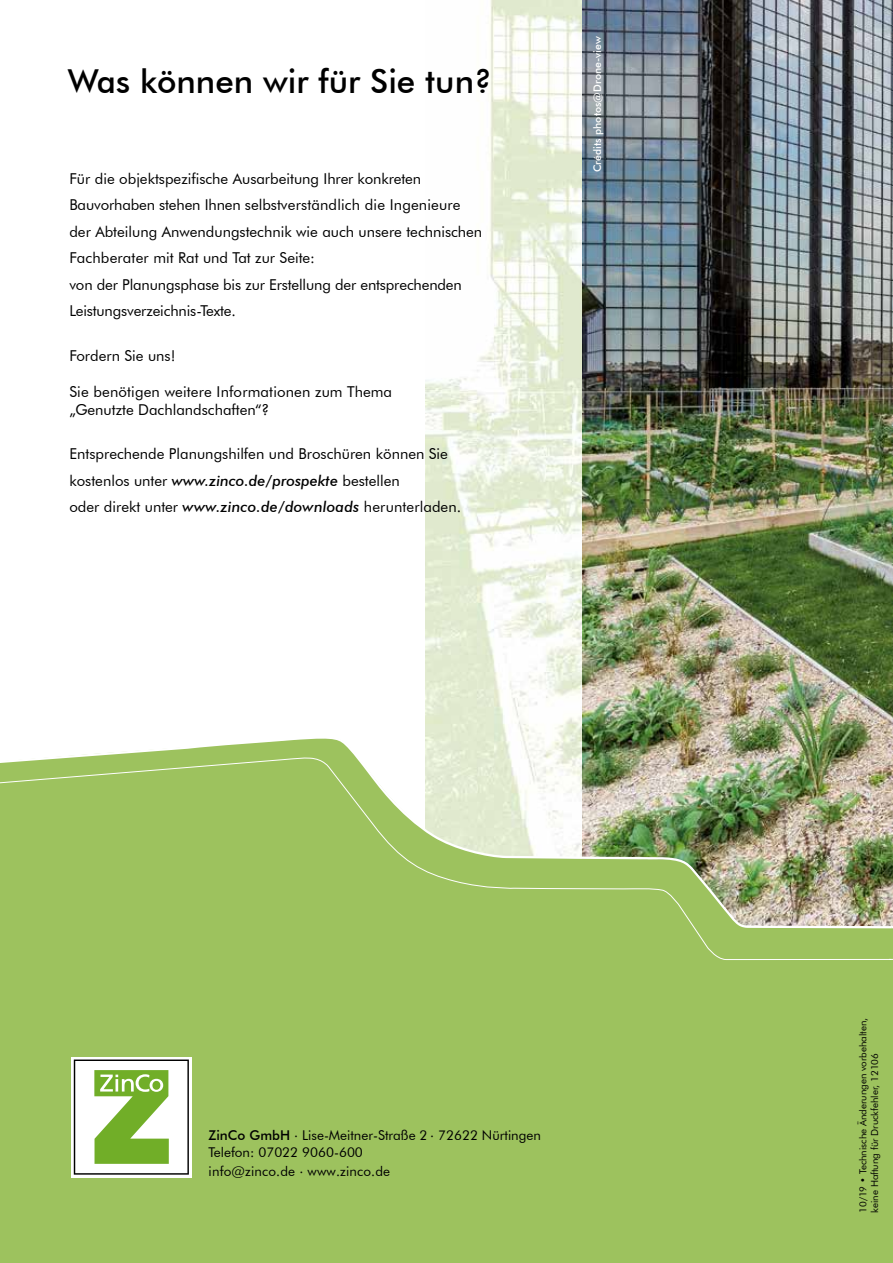
<style>
.page{position:relative;width:893px;height:1263px;background:#fff}
.page>*{position:absolute;margin:0;border:0;box-sizing:border-box;transform-origin:0 0}
.t1{font:500 33px "Futura BT";color:#000}
.t2{font:15px/26.5px "Futura BT";color:#000}
.t3{font:13.5px/16.8px "Futura BT";color:#000}
.t4{font:500 10.5px "Futura BT";letter-spacing:.005em;color:#fff}
.t5{font:9.75px/11.7px "Futura BT";color:#000}
.s1{font-weight:500;font-style:italic}
.s2{font-weight:500}
</style>
<div class="page">
<img style="left:425px;top:0;width:158px;height:736px">
<img style="left:583px;top:0;width:310px;height:736px">
<div style="left:0;top:960px;width:889px;height:303px;background:#9dc25e"></div>
<div style="left:0;top:929px;width:889px;height:31px;background:#9dc25e"></div>
<img style="left:0;top:736px;width:889px;height:193px">
<svg style="left:71px;top:1057px;width:120px;height:120px"></svg>
<svg style="left:74px;top:1059px;width:115px;height:115px"></svg>
<svg style="left:889px;top:736px;width:4px;height:527px;background:#a2b870"></svg>
<h1 class="t1" style="left:68px;top:61px;width:426px">Was können wir für Sie tun?</h1>
<p class="t2" style="left:69px;top:165px;width:414px">Für die objektspezifische Ausarbeitung Ihrer konkreten Bauvorhaben stehen Ihnen selbstverständlich die Ingenieure der Abteilung Anwendungstechnik wie auch unsere technischen Fachberater mit Rat und Tat zur Seite:<br>von der Planungsphase bis zur Erstellung der entsprechenden Leistungsverzeichnis-Texte.</p>
<p class="t2" style="left:69px;top:342px;width:108px">Fordern Sie uns!</p>
<p class="t2" style="left:69px;top:382px;width:324px;line-height:18px">Sie benötigen weitere Informationen zum Thema „Genutzte Dachlandschaften“?</p>
<p class="t2" style="left:69px;top:440px;width:393px">Entsprechende Planungshilfen und Broschüren können Sie kostenlos unter <span class="s1">www.zinco.de/prospekte</span> bestellen<br>oder direkt unter <span class="s1">www.zinco.de/downloads</span> herunterladen.</p>
<p class="t4" style="left:591px;top:172px;width:138px;rotate:-90deg">Crédits photos@Drone-view</p>
<p class="t3" style="left:209px;top:1126px;width:334px"><span class="s2">ZinCo GmbH</span> . Lise-Meitner-Straße 2 . 72622 Nürtingen<br>Telefon: 07022 9060-600</p>
<p class="t3" style="left:209px;top:1162px;width:183px">info@zinco.de . www.zinco.de</p>
<p class="t5" style="left:857px;top:1213px;width:197px;rotate:-90deg">10/19 • Technische Änderungen vorbehalten, keine Haftung für Druckfehler, 12106</p>
</div>
